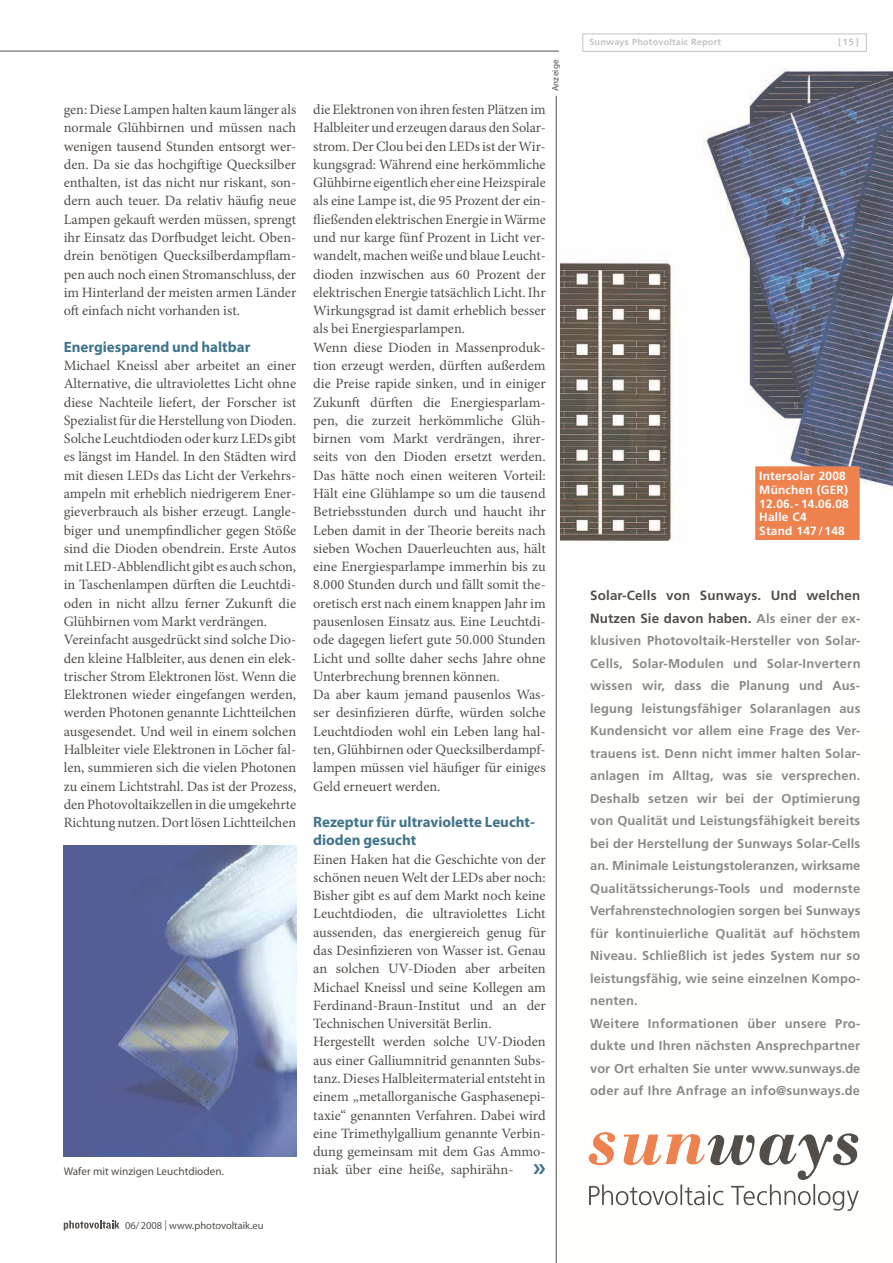
<style>
.page{position:relative;width:893px;height:1263px;background:#fff}
.page>*{position:absolute;margin:0;border:0;box-sizing:border-box;transform-origin:0 0}
.t1{font:700 15px/18.3px "Myriad Pro";color:#41758b}
.t2{font:14.25px/18.3px "Minion Pro";color:#544e49}
.t3{font:700 13.35px/22.5px "Frutiger";letter-spacing:.015em;color:#544e49}
.t4{font:700 12.9px/22.5px "Frutiger";letter-spacing:.01em;color:#8c8a88}
.t5{font:700 11.85px/13.8px "Frutiger";letter-spacing:.015em;color:#fffffe}
.t6{font:11.25px "Myriad Pro";color:#544e49}
.t7{font:10.5px "Myriad Pro";color:#544e49}
.t8{font:700 9px "Frutiger";letter-spacing:.03em;color:#c4c2c2}
.t9{font:9px "Myriad Pro";letter-spacing:.025em;color:#544e49}
.s1{color:#41758b}
.s2{font-size:12.9px;color:#8c8a88}
</style>
<div class="page">
<img style="left:64px;top:845px;width:232px;height:311px">
<hr style="left:0;top:51px;width:559px;height:1px;background:#544e49">
<svg style="left:64px;top:1220px;width:55px;height:10px"></svg>
<hr style="left:556px;top:96px;width:1px;height:1167px;background:#544e49">
<img style="left:560px;top:33px;width:333px;height:508px">
<div style="left:582px;top:34px;width:284px;height:18px;border:1px solid #c4c2c2"></div>
<svg style="left:589px;top:1132px;width:270px;height:79px"></svg>
<div style="left:756px;top:467px;width:103px;height:72px;background:#ed824f"></div>
<div style="left:755px;top:466px;width:105px;height:74px;border:2px solid #ed824f"></div>
<p class="t2" style="left:64px;top:102px;width:234px;text-align:justify">gen: Diese Lampen halten kaum länger als normale Glühbirnen und müssen nach wenigen tausend Stunden entsorgt wer&shy;den. Da sie das hochgiftige Quecksilber enthalten, ist das nicht nur riskant, son&shy;dern auch teuer. Da relativ häufig neue Lampen gekauft werden müssen, sprengt ihr Einsatz das Dorfbudget leicht. Oben&shy;drein benötigen Quecksilberdampflam&shy;pen auch noch einen Stromanschluss, der im Hinterland der meisten armen Länder oft einfach nicht vorhanden ist.</p>
<p class="t1" style="left:64px;top:339px;width:188px">Energiesparend und haltbar</p>
<p class="t2" style="left:64px;top:357px;width:234px">Michael Kneissl aber arbeitet an einer Alternative, die ultraviolettes Licht ohne diese Nachteile liefert, der Forscher ist Spezialist für die Herstellung von Dioden.<br>Solche Leuchtdioden oder kurz LEDs gibt es längst im Handel. In den Städten wird mit diesen LEDs das Licht der Verkehrs&shy;ampeln mit erheblich niedrigerem Ener&shy;gieverbrauch als bisher erzeugt. Langle&shy;biger und unempfindlicher gegen Stöße sind die Dioden obendrein. Erste Autos mit LED-Abblendlicht gibt es auch schon, in Taschenlampen dürften die Leuchtdi&shy;oden in nicht allzu ferner Zukunft die Glühbirnen vom Markt verdrängen.<br>Vereinfacht ausgedrückt sind solche Dio&shy;den kleine Halbleiter, aus denen ein elek&shy;trischer Strom Elektronen löst. Wenn die Elektronen wieder eingefangen werden, werden Photonen genannte Lichtteilchen ausgesendet. Und weil in einem solchen Halbleiter viele Elektronen in Löcher fal&shy;len, summieren sich die vielen Photonen zu einem Lichtstrahl. Das ist der Prozess, den Photovoltaikzellen in die umgekehrte Richtung nutzen. Dort lösen Lichtteilchen</p>
<p class="t9" style="left:552px;top:91px;width:33px;rotate:-90deg">Anzeige</p>
<p class="t2" style="left:313px;top:102px;width:234px">die Elektronen von ihren festen Plätzen im Halbleiter und erzeugen daraus den Solar&shy;strom. Der Clou bei den LEDs ist der Wir&shy;kungsgrad: Während eine herkömmliche Glühbirne eigentlich eher eine Heizspirale als eine Lampe ist, die 95 Prozent der ein&shy;fließenden elektrischen Energie in Wärme und nur karge fünf Prozent in Licht ver&shy;wandelt, machen weiße und blaue Leucht&shy;dioden inzwischen aus 60 Prozent der elektrischen Energie tatsächlich Licht. Ihr Wirkungsgrad ist damit erheblich besser als bei Energiesparlampen.<br>Wenn diese Dioden in Massenproduk&shy;tion erzeugt werden, dürften außerdem die Preise rapide sinken, und in einiger Zukunft dürften die Energiesparlam&shy;pen, die zurzeit herkömmliche Glüh&shy;birnen vom Markt verdrängen, ihrer&shy;seits von den Dioden ersetzt werden.<br>Das hätte noch einen weiteren Vorteil:<br>Hält eine Glühlampe so um die tausend Betriebsstunden durch und haucht ihr Leben damit in der Theorie bereits nach sieben Wochen Dauerleuchten aus, hält eine Energiesparlampe immerhin bis zu 8.000 Stunden durch und fällt somit the&shy;oretisch erst nach einem knappen Jahr im pausenlosen Einsatz aus. Eine Leuchtdi&shy;ode dagegen liefert gute 50.000 Stunden Licht und sollte daher sechs Jahre ohne Unterbrechung brennen können.<br>Da aber kaum jemand pausenlos Was&shy;ser desinfizieren dürfte, würden solche Leuchtdioden wohl ein Leben lang hal&shy;ten, Glühbirnen oder Quecksilberdampf&shy;lampen müssen viel häufiger für einiges Geld erneuert werden.</p>
<p class="t1" style="left:313px;top:814px;width:223px">Rezeptur für ultraviolette Leucht&shy;dioden gesucht</p>
<p class="t2" style="left:313px;top:851px;width:234px">Einen Haken hat die Geschichte von der schönen neuen Welt der LEDs aber noch:<br>Bisher gibt es auf dem Markt noch keine Leuchtdioden, die ultraviolettes Licht aussenden, das energiereich genug für das Desinfizieren von Wasser ist. Genau an solchen UV-Dioden aber arbeiten Michael Kneissl und seine Kollegen am Ferdinand-Braun-Institut und an der Technischen Universität Berlin.<br>Hergestellt werden solche UV-Dioden aus einer Galliumnitrid genannten Subs&shy;tanz. Dieses Halbleitermaterial entsteht in einem „metallorganische Gasphasenepi&shy;taxie“ genannten Verfahren. Dabei wird eine Trimethylgallium genannte Verbin&shy;dung gemeinsam mit dem Gas Ammo-</p>
<p class="t6" style="left:64px;top:1167px;width:162px">Wafer mit winzigen Leuchtdioden.</p>
<p class="t2" style="left:313px;top:1162px;width:202px">niak über eine heiße, saphirähn-</p>
<p class="t7" style="left:125px;top:1221px;width:140px">06/ 2008 <span class="s1">|</span> www.photovoltaik.eu</p>
<p class="t8" style="left:589px;top:39px;width:133px">Sunways Photovoltaic Report</p>
<p class="t8" style="left:838px;top:39px;width:22px">[15]</p>
<p class="t5" style="left:759px;top:470px;width:91px">Intersolar 2008<br>München (GER)<br>12.06.- 14.06.08<br>Halle C4<br>Stand 147/148</p>
<p class="t3" style="left:590px;top:585px;width:272px">Solar-Cells von Sunways. Und welchen<br>Nutzen Sie davon haben. <span class="s2">Als einer der ex-</span></p>
<p class="t4" style="left:590px;top:630px;width:272px">klusiven Photovoltaik-Hersteller von Solar-Cells, Solar-Modulen und Solar-Invertern wissen wir, dass die Planung und Aus&shy;legung leistungsfähiger Solaranlagen aus Kundensicht vor allem eine Frage des Ver&shy;trauens ist. Denn nicht immer halten Solar&shy;anlagen im Alltag, was sie versprechen.<br>Deshalb setzen wir bei der Optimierung von Qualität und Leistungsfähigkeit bereits bei der Herstellung der Sunways Solar-Cells an. Minimale Leistungstoleranzen, wirksame Qualitätssicherungs-Tools und modernste Verfahrenstechnologien sorgen bei Sunways für kontinuierliche Qualität auf höchstem Niveau. Schließlich ist jedes System nur so leistungsfähig, wie seine einzelnen Kompo&shy;nenten.<br>Weitere Informationen über unsere Pro&shy;dukte und Ihren nächsten Ansprechpartner vor Ort erhalten Sie unter www.sunways.de oder auf Ihre Anfrage an info@sunways.de</p>
</div>
